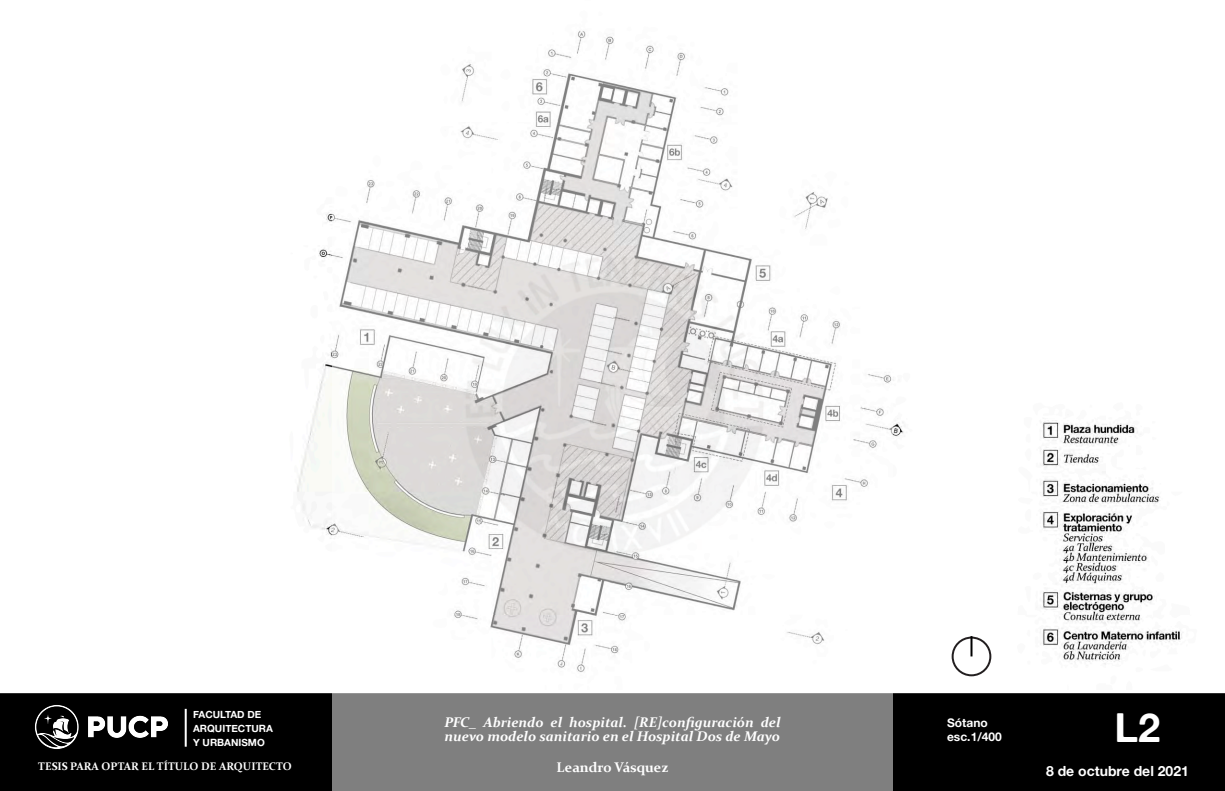
<style>
.page{position:relative;width:1225px;height:791px;background:#fff}
.page>*{position:absolute;margin:0;border:0;box-sizing:border-box;transform-origin:0 0}
.t1{font:40px "Alte Haas Grotesk Bold";color:#fff}
.t2{font:italic 700 14px/14px "Constantia";color:#fff}
.t3{font:14px "Alte Haas Grotesk Bold";color:#fff}
.t4{font:700 14px "Constantia";color:#fff}
.t5{font:12px "Alte Haas Grotesk Bold";color:#fff}
.t6{font:700 11px "Constantia";color:#fff}
.t7{font:10px/14px "Alte Haas Grotesk Bold";color:#fff}
</style>
<div class="page">
<div style="left:0;top:693px;width:1225px;height:98px;background:#000"></div>
<img style="left:35px;top:705px;width:133px;height:44px">
<hr style="left:185px;top:709px;width:2px;height:38px;background:#fff">
<img style="left:297px;top:212px;width:886px;height:465px">
<div style="left:951px;top:637px;width:40px;height:39px;border:2px solid #231f20;border-radius:50%"></div>
<hr style="left:970px;top:636px;width:2px;height:20px;background:#000">
<img style="left:333px;top:30px;width:559px;height:761px">
<p class="t7" style="left:193px;top:707px;width:81px">FACULTAD DE<br>ARQUITECTURA<br>Y URBANISMO</p>
<p class="t2" style="left:444px;top:714px;width:337px">PFC_ Abriendo el hospital. [RE]configuración del nuevo modelo sanitario en el Hospital Dos de Mayo</p>
<p class="t6" style="left:38px;top:759px;width:255px">TESIS PARA OPTAR EL TÍTULO DE ARQUITECTO</p>
<p class="t4" style="left:556px;top:758px;width:113px">Leandro Vásquez</p>
<p class="t3" style="left:1046px;top:762px;width:144px">8 de octubre del 2021</p>
<p class="t1" style="left:1114px;top:703px;width:47px">L2</p>
<p class="t5" style="left:947px;top:715px;width:42px">Sótano</p>
<p class="t5" style="left:947px;top:729px;width:56px">esc.1/400</p>
</div>
